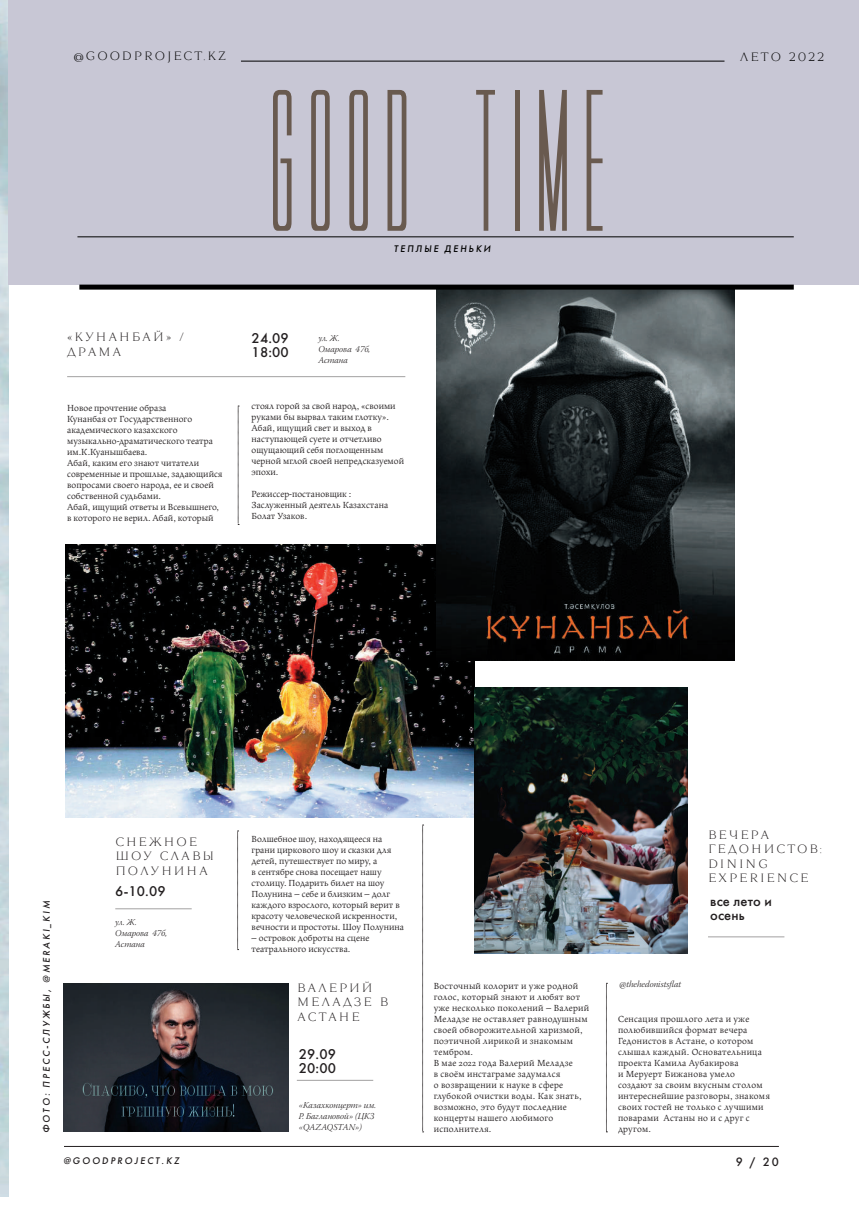
<style>
.page{position:relative;width:859px;height:1208px;background:#fff}
.page>*{position:absolute;margin:0;border:0;box-sizing:border-box;transform-origin:0 0}
.t1{font:201.9px "Movie Letters";color:#695a4f}
.t2{font:14px/14px "Futura Futuris";letter-spacing:.01em;color:#231f20}
.t3{font:300 12px/14.4px "Tautz";letter-spacing:.16em;color:#231f20}
.t4{font:300 12px "Tautz";letter-spacing:.16em;color:#000}
.t5{font:12px "Futura Futuris";color:#231f20}
.t6{font:10px/11px "Maiola Pro";color:#231f20}
.t7{font:10px/11px "Maiola Pro";letter-spacing:.02em;color:#231f20}
.t8{font:italic 500 10px "Futura";letter-spacing:.2em;color:#231f20}
.t9{font:italic 500 10px "Futura";letter-spacing:.2em;color:#000}
.t10{font:9px/11px "Warnock Pro Light It Subh";color:#231f20}
</style>
<div class="page">
<hr style="left:64px;top:1146px;width:715px;height:1px;background:#231f20">
<img style="left:65px;top:544px;width:409px;height:273px">
<img style="left:437px;top:290px;width:298px;height:370px">
<img style="left:0;top:0;width:9px;height:1197px">
<div style="left:9px;top:0;width:850px;height:285px;background:#c8c7d5"></div>
<hr style="left:241px;top:61px;width:483px;height:1px;background:#000">
<hr style="left:77px;top:237px;width:717px;height:1px;background:#000">
<div style="left:79px;top:285px;width:715px;height:5px;background:#000"></div>
<img style="left:63px;top:983px;width:226px;height:149px">
<hr style="left:67px;top:376px;width:338px;height:1px;background:#231f20">
<hr style="left:297px;top:1079px;width:76px;height:1px;background:#231f20">
<hr style="left:115px;top:908px;width:77px;height:1px;background:#231f20">
<img style="left:474px;top:687px;width:213px;height:266px">
<hr style="left:708px;top:936px;width:76px;height:1px;background:#231f20">
<svg style="left:238px;top:406px;width:1px;height:119px"></svg>
<svg style="left:237px;top:830px;width:2px;height:120px"></svg>
<svg style="left:422px;top:825px;width:2px;height:307px"></svg>
<svg style="left:606px;top:983px;width:1px;height:149px"></svg>
<p class="t4" style="left:73px;top:48px;width:154px">@GOODPROJECT.KZ</p>
<p class="t4" style="left:740px;top:50px;width:86px">ЛЕТО 2022</p>
<h1 class="t1" style="left:263px;top:63px;width:351px">GOOD TIME</h1>
<p class="t9" style="left:394px;top:242px;width:99px">ТЕПЛЫЕ ДЕНЬКИ</p>
<p class="t3" style="left:67px;top:330px;width:118px;text-indent:41px">АНБАЙ» /<br>ДРАМА</p>
<p class="t10" style="left:318px;top:333px;width:53px">ул. Ж.<br>Омарова 47б,<br>Астана</p>
<h2 class="t2" style="left:252px;top:331px;width:39px">24.09<br>18:00</h2>
<p class="t3" style="left:67px;top:330px;width:19px">«КУН</p>
<p class="t6" style="left:67px;top:402px;width:157px">Новое прочтение образа<br>Кунанбая от Государственного академического казахского музыкально-драматического театра им.К.Куанышбаева.<br>Абай, каким его знают читатели современные и прошлые, задающийся вопросами своего народа, ее и своей собственной судьбами.<br>Абай, ищущий ответы и Всевышнего, в которого не верил. Абай, который</p>
<p class="t6" style="left:252px;top:401px;width:154px">стоял горой за свой народ, «своими руками бы вырвал таким глотку».<br>Абай, ищущий свет и выход в наступающей суете и отчетливо ощущающий себя поглощенным черной мглой своей непредсказуемой эпохи.</p>
<p class="t6" style="left:252px;top:489px;width:138px">Режиссер-постановщик :<br>Заслуженный деятель Казахстана<br>Болат Узаков.</p>
<p class="t8" style="left:40px;top:1132px;width:232px;rotate:-90deg">ФОТО: ПРЕСС-CЛУЖБЫ, @MERAKI_KIM</p>
<p class="t3" style="left:115px;top:835px;width:100px">С НЕЖНОЕ<br>ШОУ С ЛАВЫ<br>П ОЛУНИНА</p>
<h2 class="t2" style="left:115px;top:884px;width:52px">6-10.09</h2>
<p class="t10" style="left:115px;top:917px;width:53px">ул. Ж.<br>Омарова 47б,<br>Астана</p>
<p class="t6" style="left:252px;top:833px;width:154px">Волшебное шоу, находящееся на грани циркового шоу и сказки для детей, путешествует по миру, а<br>в сентябре снова посещает нашу столицу. Подарить билет на шоу<br>Полунина – себе и близким – долг каждого взрослого, который верит в красоту человеческой искренности, вечности и простоты. Шоу Полунина</p>
<p class="t6" style="left:252px;top:932px;width:119px">– островок доброты на сцене театрального искусства.</p>
<p class="t3" style="left:297px;top:980px;width:93px">ВА ЛЕРИЙ<br>М ЕЛАДЗЕ В<br>АСТАНЕ</p>
<p class="t7" style="left:434px;top:980px;width:157px">Восточный колорит и уже родной голос, который знают и любят вот уже несколько поколений – Валерий<br>Меладзе не оставляет равнодушным своей обворожительной харизмой, поэтичной лирикой и знакомым тембром.<br>В мае 2022 года Валерий Меладзе<br>в своём инстаграме задумался<br>о возвращении к науке в сфере глубокой очистки воды. Как знать, возможно, это будут последние концерты нашего любимого исполнителя.</p>
<h2 class="t2" style="left:299px;top:1047px;width:39px">29.09<br>20:00</h2>
<p class="t10" style="left:299px;top:1100px;width:79px">«Казахконцерт» им.<br>Р. Баглановой» (ЦКЗ «QAZAQSTAN»)</p>
<p class="t3" style="left:708px;top:828px;width:115px">ВЕЧЕРА<br>ГЕДОНИСТОВ:<br>DINING<br>EXPERIENCE</p>
<p class="t10" style="left:619px;top:980px;width:63px">@thehedonistsflat</p>
<h2 class="t2" style="left:710px;top:894px;width:63px">все лето и осень</h2>
<p class="t7" style="left:618px;top:1013px;width:153px">Сенсация прошлого лета и уже полюбившийся формат вечера<br>Гедонистов в Астане, о котором слышал каждый. Основательница проекта Камила Аубакирова<br>и Меруерт Бижанова умело создают за своим вкусным столом интереснейшие разговоры, знакомя своих гостей не только с лучшими поварами Астаны но и с друг с другом.</p>
<p class="t8" style="left:63px;top:1154px;width:118px">@GOODPROJECT.KZ</p>
<p class="t5" style="left:736px;top:1154px;width:44px">9 / 20</p>
</div>
